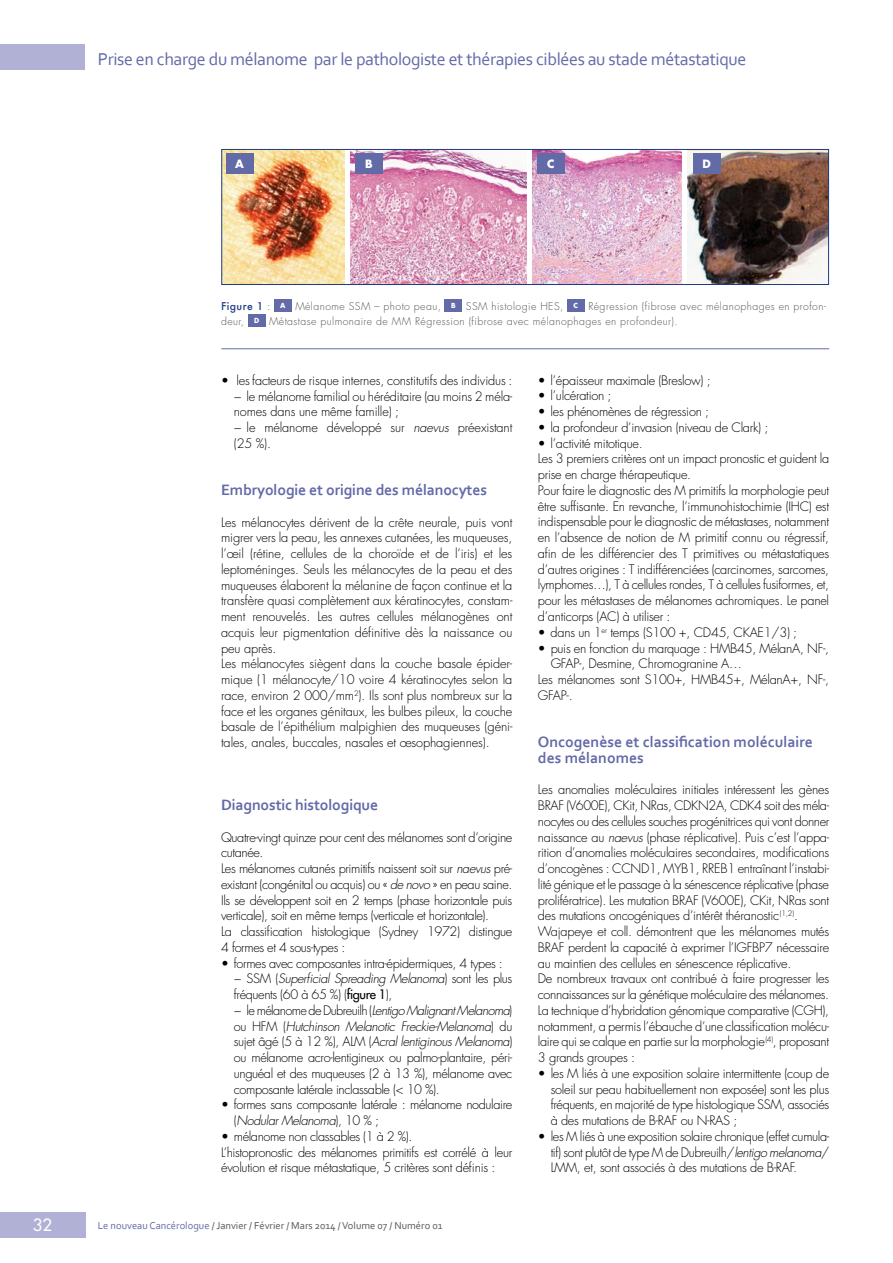
<style>
.page{position:relative;width:893px;height:1263px;background:#fff}
.page>*{position:absolute;margin:0;border:0;box-sizing:border-box;transform-origin:0 0}
.t1{font:18px "Corbel";letter-spacing:-.02em;color:#636aa8}
.t2{font:16.5px "Futura";color:#fff}
.t3{font:700 15.75px/15.8px "Corbel";letter-spacing:-.01em;color:#636aa8}
.t4{font:300 12.75px/15.8px "Futura";letter-spacing:-.02em;color:#000}
.t5{font:700 11.1px "Futura";color:#fff}
.t6{font:300 10.5px/15px "Futura";letter-spacing:.04em;color:#575756}
.t7{font:10.5px "Corbel";color:#575756}
.s1{font-weight:500;color:#213b87}
.s2{font-style:italic}
.s3{font-weight:400}
.s4{color:#636aa8}
</style>
<div class="page">
<div style="left:0;top:1212px;width:85px;height:25px;background:#b1b1d5"></div>
<div style="left:0;top:44px;width:85px;height:26px;background:#b1b1d5"></div>
<img style="left:223px;top:151px;width:122px;height:132px">
<div style="left:226px;top:153px;width:28px;height:21px;background:#636aa8"></div>
<img style="left:350px;top:151px;width:177px;height:132px">
<div style="left:355px;top:153px;width:28px;height:21px;background:#636aa8"></div>
<img style="left:532px;top:151px;width:150px;height:132px">
<div style="left:537px;top:153px;width:28px;height:21px;background:#636aa8"></div>
<img style="left:687px;top:151px;width:140px;height:132px">
<div style="left:693px;top:153px;width:28px;height:21px;background:#636aa8"></div>
<div style="left:274px;top:299px;width:17px;height:12px;background:#636aa8"></div>
<div style="left:445px;top:299px;width:17px;height:12px;background:#636aa8"></div>
<div style="left:567px;top:299px;width:17px;height:12px;background:#636aa8"></div>
<div style="left:248px;top:314px;width:17px;height:12px;background:#636aa8"></div>
<hr style="left:221px;top:348px;width:608px;height:1px;background:#636aa8">
<div style="left:221px;top:149px;width:608px;height:136px;border:1px solid #213b87"></div>
<h1 class="t1" style="left:98px;top:48px;width:650px">Prise en charge du mélanome par le pathologiste et thérapies ciblées au stade métastatique</h1>
<p class="t5" style="left:235px;top:156px;width:10px">A</p>
<p class="t5" style="left:365px;top:156px;width:9px">B</p>
<p class="t5" style="left:547px;top:156px;width:9px">C</p>
<p class="t5" style="left:703px;top:156px;width:10px">D</p>
<p class="t6" style="left:221px;top:299px;width:606px"><span class="s1">Figure 1</span> : <sup>A</sup> Mélanome SSM – photo peau, <sup>B</sup> SSM histologie HES, <sup>C</sup> Régression (fibrose avec mélanophages en profon&shy;deur, <sup>D</sup> Métastase pulmonaire de MM Régression (fibrose avec mélanophages en profondeur).</p>
<p class="t4" style="left:234px;top:373px;width:280px;text-indent:-13px">• les facteurs de risque internes, constitutifs des individus : − le mélanome familial ou héréditaire (au moins 2 méla&shy;nomes dans une même famille) ;<br>− le mélanome développé sur <span class="s2">naevus</span> préexistant (25 %).</p>
<p class="t3" style="left:221px;top:482px;width:267px">Embryologie et origine des mélanocytes</p>
<p class="t4" style="left:221px;top:514px;width:293px">Les mélanocytes dérivent de la crête neurale, puis vont migrer vers la peau, les annexes cutanées, les muqueuses, l’œil (rétine, cellules de la choroïde et de l’iris) et les leptoméninges. Seuls les mélanocytes de la peau et des muqueuses élaborent la mélanine de façon continue et la transfère quasi complètement aux kératinocytes, constam&shy;ment renouvelés. Les autres cellules mélanogènes ont acquis leur pigmentation définitive dès la naissance ou peu après.<br>Les mélanocytes siègent dans la couche basale épider&shy;mique (1 mélanocyte/10 voire 4 kératinocytes selon la race, environ 2 000/mm<sup>2</sup>). Ils sont plus nombreux sur la face et les organes génitaux, les bulbes pileux, la couche basale de l’épithélium malpighien des muqueuses (géni&shy;tales, anales, buccales, nasales et œsophagiennes).</p>
<p class="t3" style="left:221px;top:797px;width:159px">Diagnostic histologique</p>
<p class="t4" style="left:221px;top:829px;width:293px">Quatre-vingt quinze pour cent des mélanomes sont d’origine cutanée.<br>Les mélanomes cutanés primitifs naissent soit sur <span class="s2">naevus</span> pré&shy;existant (congénital ou acquis) ou « <span class="s2">de novo</span> » en peau saine.<br>Ils se développent soit en 2 temps (phase horizontale puis verticale), soit en même temps (verticale et horizontale).<br>La classification histologique (Sydney 1972) distingue 4 formes et 4 sous-types :</p>
<p class="t4" style="left:234px;top:955px;width:280px;text-indent:-13px">• formes avec composantes intra-épidermiques, 4 types : − SSM (<span class="s2">Superficial Spreading Melanoma</span>) sont les plus fréquents (60 à 65 %) (<span class="s3">figure 1</span>),<br>− le mélanome de Dubreuilh (<span class="s2">Lentigo Malignant Melanoma</span>) ou HFM (<span class="s2">Hutchinson Melanotic Freckie-Melanoma</span>) du sujet âgé (5 à 12 %), ALM (<span class="s2">Acral lentiginous Melanoma</span>) ou mélanome acro-lentigineux ou palmo-plantaire, péri&shy;unguéal et des muqueuses (2 à 13 %), mélanome avec composante latérale inclassable (&lt; 10 %).</p>
<p class="t4" style="left:234px;top:1097px;width:280px;text-indent:-13px">• formes sans composante latérale : mélanome nodulaire (<span class="s2">Nodular Melanoma</span>), 10 % ;</p>
<p class="t4" style="left:221px;top:1129px;width:293px">• mélanome non classables (1 à 2 %).<br>L’histopronostic des mélanomes primitifs est corrélé à leur évolution et risque métastatique, 5 critères sont définis :</p>
<p class="t2" style="left:33px;top:1215px;width:21px">32</p>
<p class="t7" style="left:98px;top:1218px;width:346px"><span class="s4">Le nouveau Cancérologue</span> / Janvier / Février / Mars 2014 / Volume 07 / Numéro 01</p>
<p class="t4" style="left:538px;top:373px;width:174px">• l’épaisseur maximale (Breslow) ;</p>
<p class="t4" style="left:538px;top:388px;width:75px">• l’ulcération ;</p>
<p class="t4" style="left:538px;top:404px;width:173px">• les phénomènes de régression ;</p>
<p class="t4" style="left:538px;top:420px;width:232px">• la profondeur d’invasion (niveau de Clark) ;</p>
<p class="t4" style="left:538px;top:436px;width:293px">• l’activité mitotique.<br>Les 3 premiers critères ont un impact pronostic et guident la prise en charge thérapeutique.<br>Pour faire le diagnostic des M primitifs la morphologie peut être suffisante. En revanche, l’immunohistochimie (IHC) est indispensable pour le diagnostic de métastases, notamment en l’absence de notion de M primitif connu ou régressif, afin de les différencier des T primitives ou métastatiques d’autres origines : T indifférenciées (carcinomes, sarcomes, lymphomes…), T à cellules rondes, T à cellules fusiformes, et, pour les métastases de mélanomes achromiques. Le panel d’anticorps (AC) à utiliser :</p>
<p class="t4" style="left:538px;top:625px;width:261px">• dans un 1<sup>er</sup> temps (S100 +, CD45, CKAE1/3) ;</p>
<p class="t4" style="left:538px;top:640px;width:293px">• puis en fonction du marquage : HMB45, MélanA, NF-,</p>
<p class="t4" style="left:551px;top:656px;width:193px">GFAP-, Desmine, Chromogranine A…</p>
<p class="t4" style="left:538px;top:672px;width:293px">Les mélanomes sont S100+, HMB45+, MélanA+, NF-,</p>
<p class="t4" style="left:538px;top:688px;width:36px">GFAP-.</p>
<p class="t3" style="left:538px;top:734px;width:277px">Oncogenèse et classification moléculaire des mélanomes</p>
<p class="t4" style="left:538px;top:782px;width:293px">Les anomalies moléculaires initiales intéressent les gènes BRAF (V600E), CKit, NRas, CDKN2A, CDK4 soit des méla&shy;nocytes ou des cellules souches progénitrices qui vont donner naissance au <span class="s2">naevus</span> (phase réplicative). Puis c’est l’appa&shy;rition d’anomalies moléculaires secondaires, modifications d’oncogènes : CCND1, MYB1, RREB1 entraînant l’instabi&shy;lité génique et le passage à la sénescence réplicative (phase prolifératrice). Les mutation BRAF (V600E), CKit, NRas sont des mutations oncogéniques d’intérêt théranostic<sup>(1,2)</sup>.<br>Wajapeye et coll. démontrent que les mélanomes mutés BRAF perdent la capacité à exprimer l’IGFBP7 nécessaire au maintien des cellules en sénescence réplicative.<br>De nombreux travaux ont contribué à faire progresser les connaissances sur la génétique moléculaire des mélanomes.<br>La technique d’hybridation génomique comparative (CGH), notamment, a permis l’ébauche d’une classification molécu&shy;laire qui se calque en partie sur la morphologie<sup>(4)</sup>, proposant 3 grands groupes :</p>
<p class="t4" style="left:551px;top:1066px;width:280px;text-align:justify;text-indent:-13px">• les M liés à une exposition solaire intermittente (coup de soleil sur peau habituellement non exposée) sont les plus fréquents, en majorité de type histologique SSM, associés à des mutations de B-RAF ou N-RAS ;</p>
<p class="t4" style="left:551px;top:1129px;width:280px;text-align:justify;text-indent:-13px">• les M liés à une exposition solaire chronique (effet cumula&shy;tif) sont plutôt de type M de Dubreuilh/<span class="s2">lentigo melanoma</span>/ LMM, et, sont associés à des mutations de B-RAF.</p>
</div>
